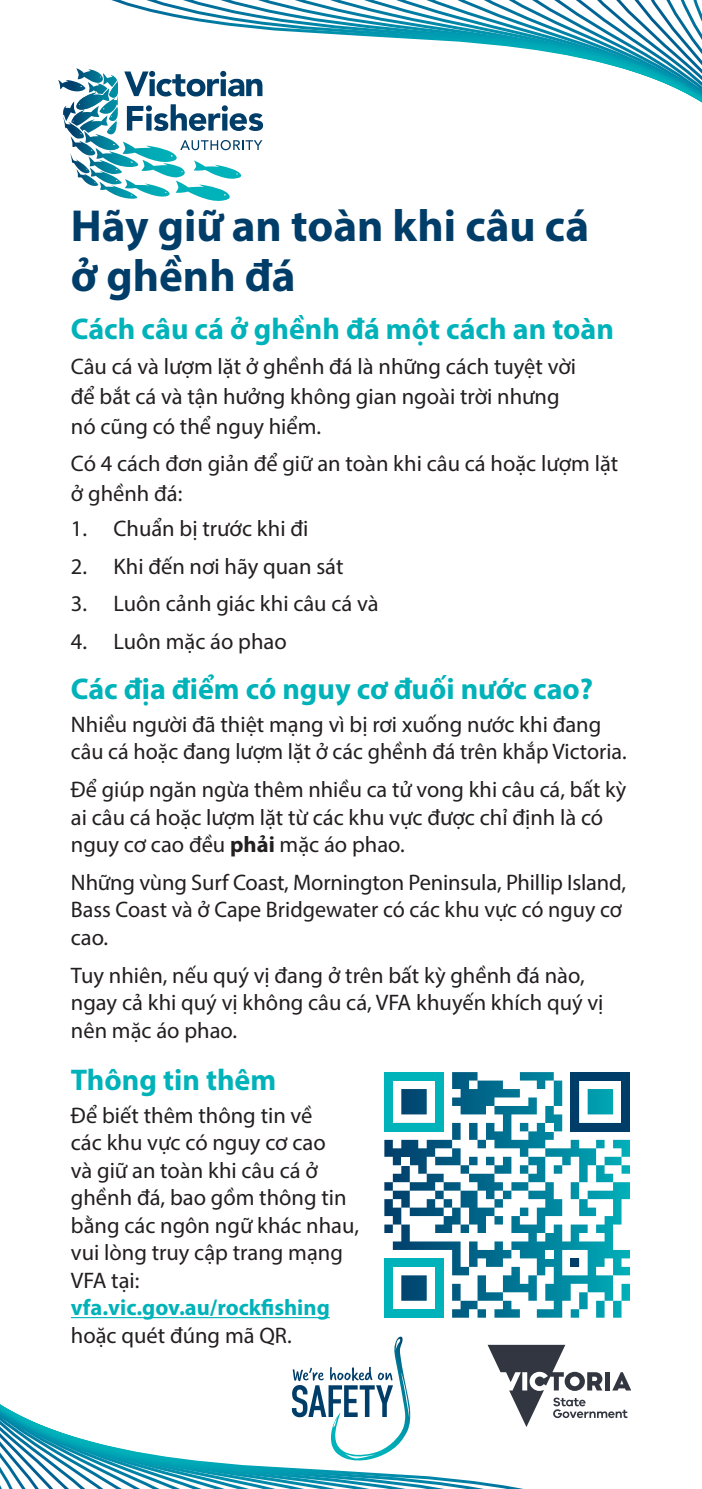
<style>
.page{position:relative;width:702px;height:1489px;background:#fff}
.page>*{position:absolute;margin:0;border:0;box-sizing:border-box;transform-origin:0 0}
.Heading_1{font:700 45px/50px "Myriad Pro";color:#003d69}
.Heading_2{font:700 30px "Myriad Pro";color:#00b2b9}
.Body{font:22.5px/27.5px "Myriad Pro";color:#231f20}
.Before_Dots{font:22.5px/30px "Myriad Pro";color:#231f20}
.s1{font-weight:700}
.s2{font-weight:700;color:#00b2b9}
</style>
<div class="page">
<svg style="left:410px;top:1426px;width:117px;height:62px"></svg>
<hr style="left:71px;top:1316px;width:259px;height:1px;background:#00b2b9">
<svg style="left:384px;top:1072px;width:246px;height:246px"></svg>
<div style="left:545px;top:1249px;width:8px;height:9px;background:#fff"></div>
<div style="left:384px;top:1072px;width:9px;height:16px;background:#00b2b9"></div>
<div style="left:384px;top:1088px;width:9px;height:17px;background:#00b2b9"></div>
<div style="left:384px;top:1105px;width:9px;height:26px;background:#00b2b9"></div>
<div style="left:384px;top:1258px;width:9px;height:59px;background:#00b2b9"></div>
<div style="left:393px;top:1072px;width:8px;height:8px;background:#00b2b9"></div>
<div style="left:393px;top:1122px;width:8px;height:9px;background:#00b2b9"></div>
<div style="left:393px;top:1258px;width:8px;height:8px;background:#00b2b9"></div>
<div style="left:393px;top:1309px;width:8px;height:8px;background:#00b2b9"></div>
<div style="left:401px;top:1072px;width:9px;height:8px;background:#00b2b9"></div>
<div style="left:401px;top:1122px;width:9px;height:9px;background:#00b2b9"></div>
<div style="left:401px;top:1258px;width:9px;height:8px;background:#00b2b9"></div>
<div style="left:401px;top:1309px;width:9px;height:8px;background:#00b2b9"></div>
<div style="left:410px;top:1072px;width:8px;height:8px;background:#00b2b9"></div>
<div style="left:410px;top:1122px;width:8px;height:9px;background:#00b2b9"></div>
<div style="left:410px;top:1258px;width:8px;height:8px;background:#00b2b9"></div>
<div style="left:410px;top:1309px;width:8px;height:8px;background:#00b2b9"></div>
<div style="left:418px;top:1072px;width:8px;height:8px;background:#00b2b9"></div>
<div style="left:418px;top:1122px;width:8px;height:9px;background:#00b2b9"></div>
<div style="left:418px;top:1258px;width:8px;height:8px;background:#00b2b9"></div>
<div style="left:418px;top:1309px;width:8px;height:8px;background:#00b2b9"></div>
<div style="left:426px;top:1072px;width:9px;height:8px;background:#00b2b9"></div>
<div style="left:426px;top:1122px;width:9px;height:9px;background:#00b2b9"></div>
<div style="left:426px;top:1258px;width:9px;height:8px;background:#00b2b9"></div>
<div style="left:426px;top:1309px;width:9px;height:8px;background:#00b2b9"></div>
<div style="left:435px;top:1072px;width:8px;height:16px;background:#00b2b9"></div>
<div style="left:435px;top:1088px;width:8px;height:17px;background:#00b2b9"></div>
<div style="left:435px;top:1105px;width:8px;height:26px;background:#00b2b9"></div>
<div style="left:435px;top:1258px;width:8px;height:59px;background:#00b2b9"></div>
<div style="left:570px;top:1072px;width:9px;height:16px;background:#003d69"></div>
<div style="left:570px;top:1088px;width:9px;height:17px;background:#003d69"></div>
<div style="left:570px;top:1105px;width:9px;height:26px;background:#003d69"></div>
<div style="left:570px;top:1258px;width:9px;height:8px;background:#003d69"></div>
<div style="left:579px;top:1072px;width:8px;height:8px;background:#003d69"></div>
<div style="left:579px;top:1122px;width:8px;height:9px;background:#003d69"></div>
<div style="left:587px;top:1072px;width:9px;height:8px;background:#003d69"></div>
<div style="left:587px;top:1122px;width:9px;height:9px;background:#003d69"></div>
<div style="left:596px;top:1072px;width:8px;height:8px;background:#003d69"></div>
<div style="left:596px;top:1122px;width:8px;height:9px;background:#003d69"></div>
<div style="left:604px;top:1072px;width:9px;height:8px;background:#003d69"></div>
<div style="left:604px;top:1122px;width:9px;height:9px;background:#003d69"></div>
<div style="left:613px;top:1072px;width:8px;height:8px;background:#003d69"></div>
<div style="left:613px;top:1122px;width:8px;height:9px;background:#003d69"></div>
<div style="left:621px;top:1072px;width:9px;height:16px;background:#003d69"></div>
<div style="left:621px;top:1088px;width:9px;height:17px;background:#003d69"></div>
<div style="left:621px;top:1105px;width:9px;height:26px;background:#003d69"></div>
<svg style="left:693px;top:0;width:9px;height:102px"></svg>
<svg style="left:683px;top:0;width:10px;height:97px"></svg>
<svg style="left:673px;top:0;width:10px;height:92px"></svg>
<svg style="left:111px;top:0;width:562px;height:87px"></svg>
<svg style="left:58px;top:68px;width:205px;height:133px"></svg>
<svg style="left:487px;top:1344px;width:144px;height:82px"></svg>
<svg style="left:0;top:1336px;width:410px;height:152px"></svg>
<p class="Heading_1" style="left:71px;top:199px;width:519px">Hãy giữ an toàn khi câu cá ở ghềnh đá</p>
<p class="Heading_2" style="left:71px;top:309px;width:544px">Cách câu cá ở ghềnh đá một cách an toàn</p>
<p class="Before_Dots" style="left:71px;top:351px;width:506px">Câu cá và lượm lặt ở ghềnh đá là những cách tuyệt vời để bắt cá và tận hưởng không gian ngoài trời nhưng nó cũng có thể nguy hiểm.</p>
<p class="Before_Dots" style="left:71px;top:448px;width:549px">Có 4 cách đơn giản để giữ an toàn khi câu cá hoặc lượm lặt ở ghềnh đá:</p>
<p class="Body" style="left:71px;top:514px;width:239px">1. Chuẩn bị trước khi đi</p>
<p class="Body" style="left:71px;top:552px;width:274px">2. Khi đến nơi hãy quan sát</p>
<p class="Body" style="left:71px;top:589px;width:309px">3. Luôn cảnh giác khi câu cá và</p>
<p class="Body" style="left:71px;top:627px;width:217px">4. Luôn mặc áo phao</p>
<p class="Heading_2" style="left:71px;top:669px;width:524px">Các địa điểm có nguy cơ đuối nước cao?</p>
<p class="Body" style="left:71px;top:710px;width:557px">Nhiều người đã thiệt mạng vì bị rơi xuống nước khi đang câu cá hoặc đang lượm lặt ở các ghềnh đá trên khắp Victoria.</p>
<p class="Body" style="left:71px;top:775px;width:557px">Để giúp ngăn ngừa thêm nhiều ca tử vong khi câu cá, bất kỳ ai câu cá hoặc lượm lặt từ các khu vực được chỉ định là có nguy cơ cao đều <span class="s1">phải</span> mặc áo phao.</p>
<p class="Body" style="left:71px;top:868px;width:556px">Những vùng Surf Coast, Mornington Peninsula, Phillip Island,<br>Bass Coast và ở Cape Bridgewater có các khu vực có nguy cơ cao.</p>
<p class="Body" style="left:71px;top:960px;width:534px">Tuy nhiên, nếu quý vị đang ở trên bất kỳ ghềnh đá nào, ngay cả khi quý vị không câu cá, VFA khuyến khích quý vị nên mặc áo phao.</p>
<p class="Heading_2" style="left:71px;top:1060px;width:207px">Thông tin thêm</p>
<p class="Body" style="left:71px;top:1101px;width:289px">Để biết thêm thông tin về<br>các khu vực có nguy cơ cao<br>và giữ an toàn khi câu cá ở ghềnh đá, bao gồm thông tin bằng các ngôn ngữ khác nhau, vui lòng truy cập trang mạng<br>VFA tại: <span class="s2">vfa.vic.gov.au/rockfishing </span>hoặc quét đúng mã QR.</p>
</div>
